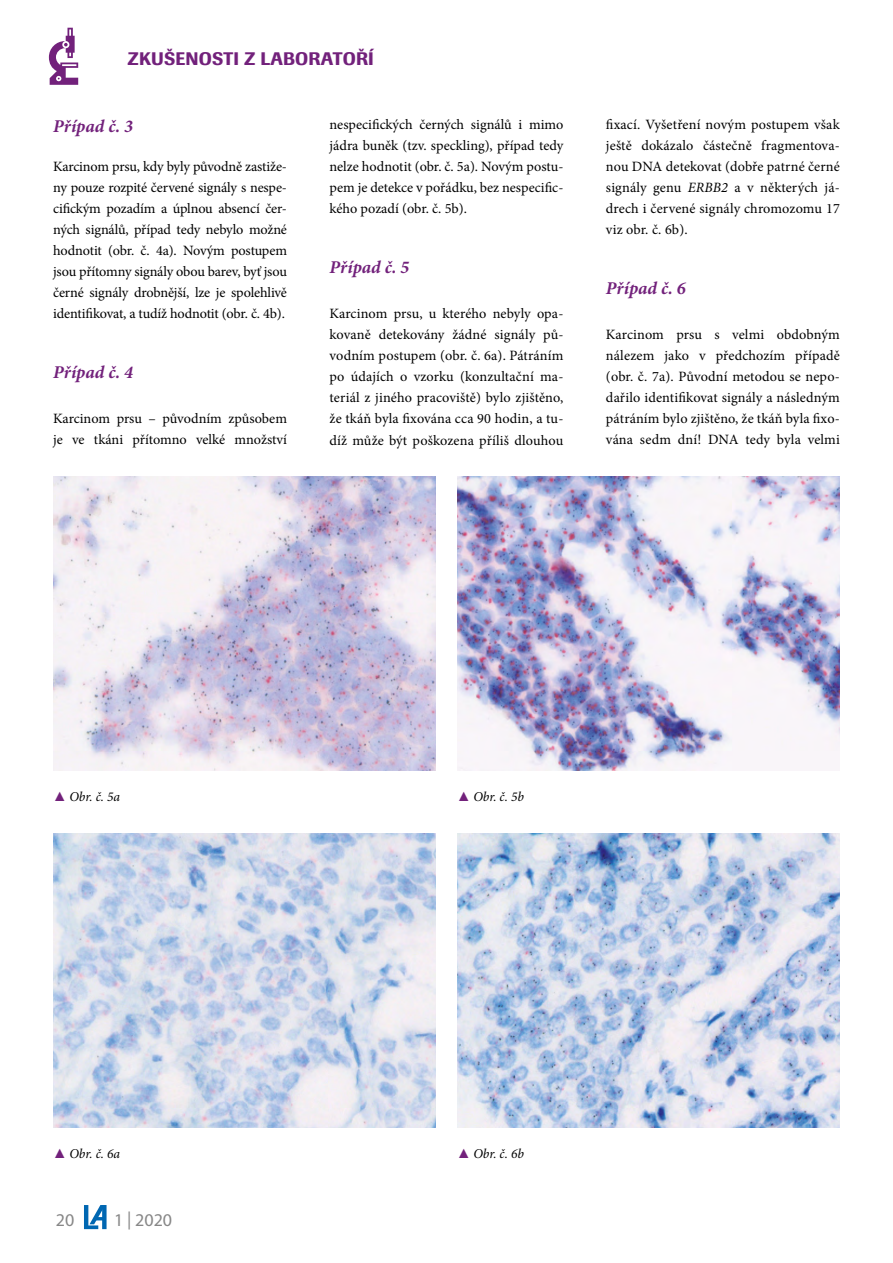
<style>
.page{position:relative;width:893px;height:1263px;background:#fff}
.page>*{position:absolute;margin:0;border:0;box-sizing:border-box;transform-origin:0 0}
.t1{font:italic 700 18px "Minion Pro";color:#72217b}
.t2{font:500 18px "Imago";letter-spacing:.01em;color:#72217b}
.t3{font:18px "Myriad Pro";color:#878787}
.t4{font:14.25px/21px "Minion Pro";color:#000;text-align:justify}
.t5{font:italic 13.5px "Minion Pro";color:#000}
.s1{font-style:italic}
.s2{font-family:"Franklin Gothic";font-weight:500;font-style:normal;color:#72217b}
</style>
<div class="page">
<svg style="left:84px;top:1205px;width:23px;height:24px"></svg>
<svg style="left:49px;top:28px;width:29px;height:57px"></svg>
<img style="left:53px;top:476px;width:383px;height:294px">
<img style="left:53px;top:833px;width:383px;height:294px">
<img style="left:457px;top:476px;width:383px;height:294px">
<img style="left:457px;top:833px;width:383px;height:294px">
<p class="t2" style="left:128px;top:47px;width:248px">ZKUŠENOSTI Z LABORATOŘÍ</p>
<p class="t1" style="left:53px;top:114px;width:81px">Případ č. 3</p>
<p class="t4" style="left:53px;top:156px;width:235px">Karcinom prsu, kdy byly původně zastiže&shy;ny pouze rozpité červené signály s nespe&shy;cifickým pozadím a úplnou absencí čer&shy;ných signálů, případ tedy nebylo možné hodnotit (obr. č. 4a). Novým postupem jsou přítomny signály obou barev, byť jsou černé signály drobnější, lze je spolehlivě identifikovat, a tudíž hodnotit (obr. č. 4b).</p>
<p class="t1" style="left:53px;top:360px;width:81px">Případ č. 4</p>
<p class="t4" style="left:53px;top:408px;width:235px">Karcinom prsu – původním způsobem je ve tkáni přítomno velké množství</p>
<p class="t4" style="left:330px;top:114px;width:235px">nespecifických černých signálů i mimo jádra buněk (tzv. speckling), případ tedy nelze hodnotit (obr. č. 5a). Novým postu&shy;pem je detekce v pořádku, bez nespecific&shy;kého pozadí (obr. č. 5b).</p>
<p class="t1" style="left:330px;top:255px;width:81px">Případ č. 5</p>
<p class="t4" style="left:330px;top:303px;width:235px">Karcinom prsu, u kterého nebyly opa&shy;kovaně detekovány žádné signály pů&shy;vodním postupem (obr. č. 6a). Pátráním po údajích o vzorku (konzultační ma&shy;teriál z jiného pracoviště) bylo zjištěno, že tkáň byla fixována cca 90 hodin, a tu&shy;díž může být poškozena příliš dlouhou</p>
<p class="t4" style="left:606px;top:114px;width:235px">fixací. Vyšetření novým postupem však ještě dokázalo částečně fragmentova&shy;nou DNA detekovat (dobře patrné černé signály genu <span class="s1">ERBB2</span> a v některých já&shy;drech i červené signály chromozomu 17 viz obr. č. 6b).</p>
<p class="t1" style="left:606px;top:276px;width:81px">Případ č. 6</p>
<p class="t4" style="left:606px;top:324px;width:235px">Karcinom prsu s velmi obdobným nálezem jako v předchozím případě (obr. č. 7a). Původní metodou se nepo&shy;dařilo identifikovat signály a následným pátráním bylo zjištěno, že tkáň byla fixo&shy;vána sedm dní! DNA tedy byla velmi</p>
<p class="t5" style="left:53px;top:788px;width:69px"><span class="s2">▲</span> Obr. č. 5a</p>
<p class="t5" style="left:457px;top:788px;width:68px"><span class="s2">▲</span> Obr. č. 5b</p>
<p class="t5" style="left:53px;top:1145px;width:69px"><span class="s2">▲</span> Obr. č. 6a</p>
<p class="t3" style="left:56px;top:1210px;width:20px">20</p>
<p class="t3" style="left:114px;top:1210px;width:60px">1 | 2020</p>
<p class="t5" style="left:457px;top:1145px;width:68px"><span class="s2">▲</span> Obr. č. 6b</p>
</div>
